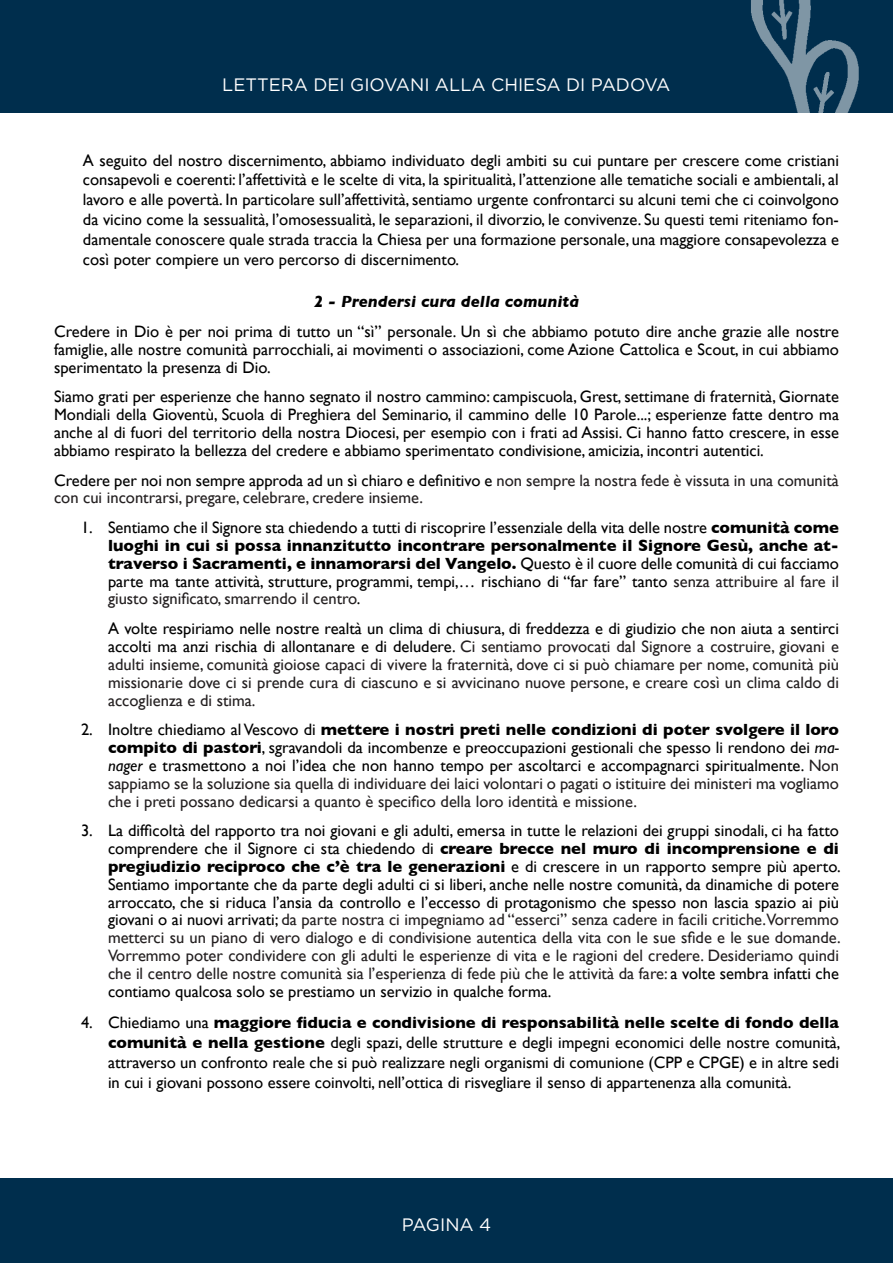
<style>
.page{position:relative;width:893px;height:1263px;background:#fff}
.page>*{position:absolute;margin:0;border:0;box-sizing:border-box;transform-origin:0 0}
.t1{font:18px "Gotham";color:#fff}
.Normale1{font:16.5px/17.9px "Gill Sans";color:#000;text-align:justify}
.Normale1-2{font:16.5px/17.9px "Gill Sans";color:#231f20}
.Normale1-3{font:italic 700 16.5px "Gill Sans";color:#000}
.s1{color:#000}
.s2{font-weight:700}
.s3{color:#231f20}
.s4{font-style:italic}
</style>
<div class="page">
<div style="left:0;top:0;width:893px;height:113px;background:#002e4d"></div>
<div style="left:0;top:1179px;width:893px;height:84px;background:#002e4d"></div>
<img style="left:751px;top:0;width:108px;height:113px">
<p class="t1" style="left:222px;top:73px;width:450px">LETTERA DEI GIOVANI ALLA CHIESA DI PADOVA</p>
<p class="Normale1" style="left:83px;top:150px;width:758px;line-height:19.8px">A seguito del nostro discernimento, abbiamo individuato degli ambiti su cui puntare per crescere come cristiani consapevoli e coerenti: l’affettività e le scelte di vita, la spiritualità, l’attenzione alle tematiche sociali e ambientali, al lavoro e alle povertà. In particolare sull’affettività, sentiamo urgente confrontarci su alcuni temi che ci coinvolgono da vicino come la sessualità, l’omosessualità, le separazioni, il divorzio, le convivenze. Su questi temi riteniamo fon&shy;damentale conoscere quale strada traccia la Chiesa per una formazione personale, una maggiore consapevolezza e così poter compiere un vero percorso di discernimento.</p>
<p class="Normale1-3" style="left:314px;top:292px;width:267px">2 - Prendersi cura della comunità</p>
<p class="Normale1" style="left:54px;top:322px;width:786px">Credere in Dio è per noi prima di tutto un “sì” personale. Un sì che abbiamo potuto dire anche grazie alle nostre famiglie, alle nostre comunità parrocchiali, ai movimenti o associazioni, come Azione Cattolica e Scout, in cui abbiamo sperimentato la presenza di Dio.</p>
<p class="Normale1" style="left:54px;top:388px;width:786px">Siamo grati per esperienze che hanno segnato il nostro cammino: campiscuola, Grest, settimane di fraternità, Giornate Mondiali della Gioventù, Scuola di Preghiera del Seminario, il cammino delle 10 Parole...; esperienze fatte dentro ma anche al di fuori del territorio della nostra Diocesi, per esempio con i frati ad Assisi. Ci hanno fatto crescere, in esse abbiamo respirato la bellezza del credere e abbiamo sperimentato condivisione, amicizia, incontri autentici.</p>
<p class="Normale1-2" style="left:54px;top:471px;width:786px"><span class="s1">Credere per noi non sempre approda ad un sì chiaro e definitivo e</span> non sempre la nostra fede è vissuta in una comunità con cui incontrarsi, pregare, celebrare, credere insieme.</p>
<p class="Normale1" style="left:108px;top:519px;width:732px;text-indent:-27px">1. Sentiamo che il Signore sta chiedendo a tutti di riscoprire l’essenziale della vita delle nostre <span class="s2">comunità come luoghi in cui si possa innanzitutto incontrare personalmente il Signore Gesù, anche at&shy;traverso i Sacramenti, e innamorarsi del Vangelo.</span> Questo è il cuore delle comunità di cui facciamo parte ma tante attività, strutture, programmi, tempi,… rischiano di “far fare” tanto <span class="s3">senza attribuire al fare il giusto significato, smarrendo il centro</span>.</p>
<p class="Normale1-2" style="left:108px;top:620px;width:732px;text-align:justify"><span class="s1">A volte respiriamo nelle nostre realtà un clima di chiusura, di freddezza e di giudizio che non aiuta a sentirci accolti ma anzi rischia di allontanare e di deludere.</span> Ci sentiamo provocati dal Signore a costruire, giovani e adulti insieme, comunità gioiose capaci di vivere la fraternità, dove ci si può chiamare per nome, comunità più missionarie dove ci si prende cura di ciascuno e si avvicinano nuove persone, e creare così un clima caldo di accoglienza e di stima.</p>
<p class="Normale1" style="left:108px;top:721px;width:732px;text-indent:-27px">2. Inoltre chiediamo al Vescovo di <span class="s2">mettere i nostri preti nelle condizioni di poter svolgere il loro compito di pastori</span>, sgravandoli da incombenze e preoccupazioni gestionali che spesso li rendono dei <span class="s4">ma&shy;nager</span> e trasmettono a noi l’idea che non hanno tempo per ascoltarci e accompagnarci spiritualmente. <span class="s3">Non sappiamo se la soluzione sia quella di individuare dei laici volontari o pagati o istituire dei ministeri ma vogliamo che i preti possano dedicarsi a quanto è specifico della loro identità e missione.</span></p>
<p class="Normale1" style="left:108px;top:822px;width:734px;text-indent:-27px">3. La difficoltà del rapporto tra noi giovani e gli adulti, emersa in tutte le relazioni dei gruppi sinodali, ci ha fatto comprendere che il Signore ci sta chiedendo di <span class="s2">creare brecce nel muro di incomprensione e di pregiudizio reciproco che c’è tra le generazioni</span> e di crescere in un rapporto sempre più aperto.<br>Sentiamo importante che da parte degli adulti ci si liberi, anche nelle nostre comunità, da dinamiche di potere arroccato, che si riduca l’ansia da controllo e l’eccesso di protagonismo che spesso non lascia spazio ai più giovani o ai nuovi arrivati; <span class="s3">da parte nostra ci impegniamo ad “esserci” senza cadere in facili critiche.Vorremmo metterci su un piano di vero dialogo e di condivisione autentica della vita con le sue sfide e le sue domande.<br>Vorremmo poter condividere con gli adulti le esperienze di vita e le ragioni del credere. Desideriamo quindi che il centro delle nostre comunità sia l’esperienza di fede più che le attività da fare:</span> a volte sembra infatti che contiamo qualcosa solo se prestiamo un servizio in qualche forma.</p>
<p class="Normale1" style="left:108px;top:1013px;width:734px;line-height:19.8px;text-indent:-27px">4. Chiediamo una <span class="s2">maggiore fiducia e condivisione di responsabilità nelle scelte di fondo della comunità e nella gestione</span> degli spazi, delle strutture e degli impegni economici delle nostre comunità, attraverso un confronto reale che si può realizzare negli organismi di comunione (CPP e CPGE) e in altre sedi in cui i giovani possono essere coinvolti, nell’ottica di risvegliare il senso di appartenenza alla comunità.</p>
<p class="t1" style="left:402px;top:1213px;width:91px">PAGINA 4</p>
</div>
